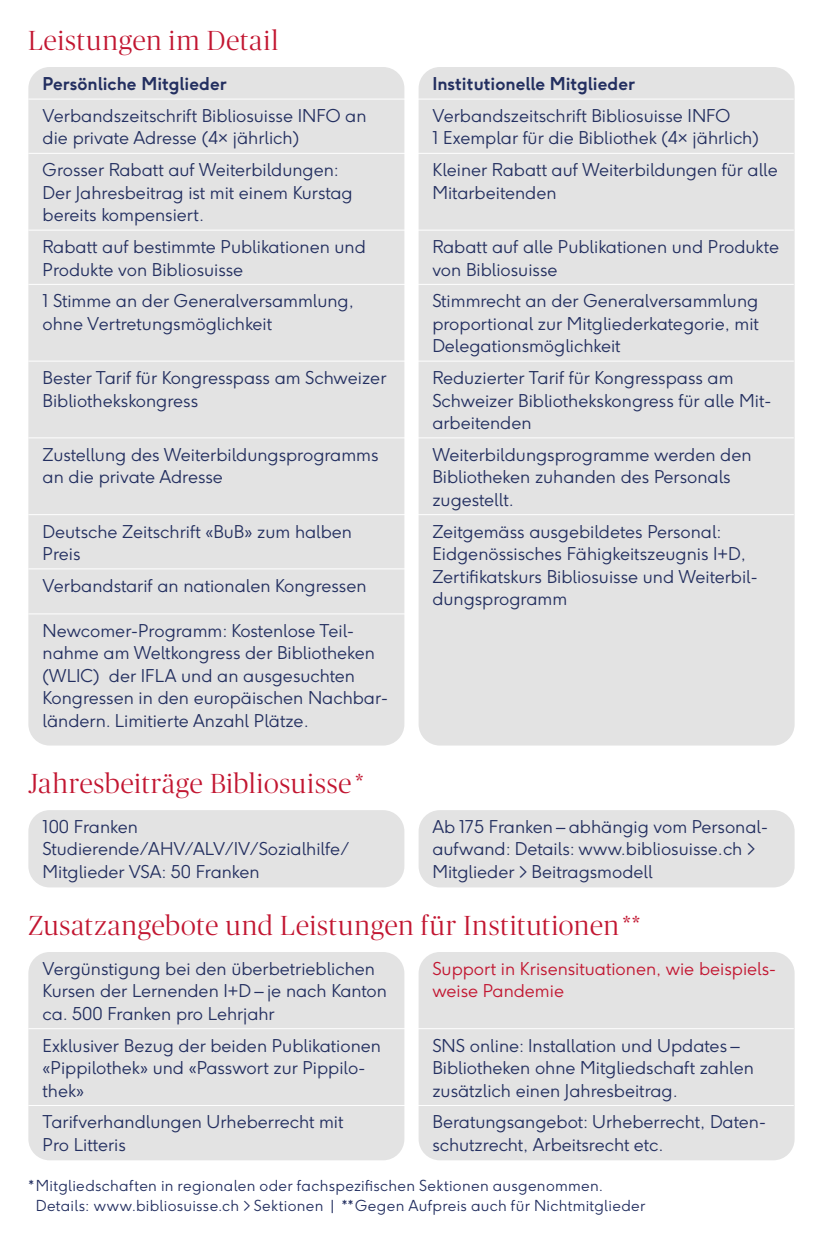
<style>
.page{position:relative;width:823px;height:1248px;background:#fff}
.page>*{position:absolute;margin:0;border:0;box-sizing:border-box;transform-origin:0 0}
.t1{font:300 27.5px "Publico Banner";letter-spacing:.045em;color:#c21631}
.t2{font:300 17.5px/22.5px "F37 Ginger";color:#232f60}
.t3{font:300 17.5px/22.5px "F37 Ginger";color:#c21631}
.t4{font:700 17.5px "F37 Ginger";color:#232f60}
.t5{font:300 15px/20px "F37 Ginger";letter-spacing:.02em;color:#232f60}
</style>
<div class="page">
<div style="left:418px;top:67px;width:376px;height:678px;background:#e3e3e3;border-radius:21px"></div>
<div style="left:28px;top:67px;width:376px;height:678px;background:#e3e3e3;border-radius:21px"></div>
<div style="left:418px;top:810px;width:376px;height:77px;background:#e3e3e3;border-radius:21px"></div>
<div style="left:28px;top:810px;width:376px;height:77px;background:#e3e3e3;border-radius:21px"></div>
<div style="left:418px;top:951px;width:376px;height:209px;background:#e3e3e3;border-radius:21px"></div>
<div style="left:28px;top:951px;width:376px;height:209px;background:#e3e3e3;border-radius:21px"></div>
<hr style="left:28px;top:99px;width:383px;height:1px;background:#fff">
<hr style="left:411px;top:99px;width:382px;height:1px;background:#fff">
<hr style="left:28px;top:153px;width:383px;height:1px;background:#fff">
<hr style="left:411px;top:153px;width:382px;height:1px;background:#fff">
<hr style="left:28px;top:229px;width:383px;height:1px;background:#fff">
<hr style="left:411px;top:229px;width:382px;height:1px;background:#fff">
<hr style="left:28px;top:284px;width:383px;height:1px;background:#fff">
<hr style="left:411px;top:284px;width:382px;height:1px;background:#fff">
<hr style="left:28px;top:360px;width:383px;height:1px;background:#fff">
<hr style="left:411px;top:360px;width:382px;height:1px;background:#fff">
<hr style="left:28px;top:437px;width:383px;height:1px;background:#fff">
<hr style="left:411px;top:437px;width:382px;height:1px;background:#fff">
<hr style="left:28px;top:514px;width:383px;height:1px;background:#fff">
<hr style="left:411px;top:514px;width:382px;height:1px;background:#fff">
<hr style="left:28px;top:568px;width:383px;height:1px;background:#fff">
<hr style="left:28px;top:613px;width:383px;height:1px;background:#fff">
<hr style="left:28px;top:1028px;width:383px;height:1px;background:#fff">
<hr style="left:411px;top:1028px;width:382px;height:1px;background:#fff">
<hr style="left:28px;top:1104px;width:383px;height:1px;background:#fff">
<hr style="left:411px;top:1104px;width:382px;height:1px;background:#fff">
<h1 class="t1" style="left:28px;top:23px;width:251px">Leistungen im Detail</h1>
<p class="t4" style="left:43px;top:72px;width:186px">Persönliche Mitglieder</p>
<p class="t4" style="left:432px;top:72px;width:204px">Institutionelle Mitglieder</p>
<p class="t2" style="left:43px;top:104px;width:325px">Verbandszeitschrift Bibliosuisse INFO an die private Adresse (4× jährlich)</p>
<p class="t2" style="left:432px;top:104px;width:328px">Verbandszeitschrift Bibliosuisse INFO<br>1 Exemplar für die Bibliothek (4× jährlich)</p>
<p class="t2" style="left:43px;top:159px;width:311px">Grosser Rabatt auf Weiterbildungen:<br>Der Jahresbeitrag ist mit einem Kurstag bereits kompensiert.</p>
<p class="t2" style="left:432px;top:159px;width:347px">Kleiner Rabatt auf Weiterbildungen für alle<br>Mitarbeitenden</p>
<p class="t2" style="left:43px;top:235px;width:324px">Rabatt auf bestimmte Publikationen und<br>Produkte von Bibliosuisse</p>
<p class="t2" style="left:432px;top:235px;width:348px">Rabatt auf alle Publikationen und Produkte von Bibliosuisse</p>
<p class="t2" style="left:43px;top:290px;width:312px">1 Stimme an der Generalversammlung, ohne Vertretungsmöglichkeit</p>
<p class="t2" style="left:432px;top:290px;width:328px;text-align:justify">Stimmrecht an der Generalversammlung proportional zur Mitgliederkategorie, mit Delegationsmöglichkeit</p>
<p class="t2" style="left:43px;top:366px;width:345px">Bester Tarif für Kongresspass am Schweizer<br>Bibliothekskongress</p>
<p class="t2" style="left:432px;top:366px;width:340px">Reduzierter Tarif für Kongresspass am<br>Schweizer Bibliothekskongress für alle Mit&shy;arbeitenden</p>
<p class="t2" style="left:43px;top:443px;width:337px">Zustellung des Weiterbildungsprogramms an die private Adresse</p>
<p class="t2" style="left:432px;top:443px;width:320px">Weiterbildungsprogramme werden den<br>Bibliotheken zuhanden des Personals zugestellt.</p>
<p class="t2" style="left:43px;top:520px;width:311px">Deutsche Zeitschrift «BuB» zum halben<br>Preis</p>
<p class="t2" style="left:432px;top:520px;width:326px">Zeitgemäss ausgebildetes Personal:<br>Eidgenössisches Fähigkeitszeugnis I+D, Zertifikatskurs Bibliosuisse und Weiterbil&shy;dungsprogramm</p>
<p class="t2" style="left:43px;top:574px;width:325px">Verbandstarif an nationalen Kongressen</p>
<p class="t2" style="left:43px;top:619px;width:346px">Newcomer-Programm: Kostenlose Teil&shy;nahme am Weltkongress der Bibliotheken (WLIC) der IFLA und an ausgesuchten Kongressen in den europäischen Nachbar&shy;ländern. Limitierte Anzahl Plätze.</p>
<h1 class="t1" style="left:28px;top:765px;width:336px">Jahresbeiträge Bibliosuisse *</h1>
<p class="t2" style="left:43px;top:815px;width:308px">100 Franken<br>Studierende/AHV/ALV/IV/Sozialhilfe/<br>Mitglieder VSA: 50 Franken</p>
<p class="t2" style="left:432px;top:815px;width:337px">Ab 175 Franken – abhängig vom Personal&shy;aufwand: Details: www.bibliosuisse.ch &gt;<br>Mitglieder &gt; Beitragsmodell</p>
<h1 class="t1" style="left:28px;top:907px;width:612px">Zusatzangebote und Leistungen für Institutionen **</h1>
<p class="t2" style="left:43px;top:957px;width:346px">Vergünstigung bei den überbetrieblichen<br>Kursen der Lernenden I+D – je nach Kanton ca. 500 Franken pro Lehrjahr</p>
<p class="t3" style="left:432px;top:957px;width:345px">Support in Krisensituationen, wie beispiels&shy;weise Pandemie</p>
<p class="t2" style="left:43px;top:1033px;width:340px">Exklusiver Bezug der beiden Publikationen «Pippilothek» und «Passwort zur Pippilo&shy;thek»</p>
<p class="t2" style="left:432px;top:1033px;width:323px">SNS online: Installation und Updates –<br>Bibliotheken ohne Mitgliedschaft zahlen zusätzlich einen Jahresbeitrag.</p>
<p class="t2" style="left:43px;top:1110px;width:302px">Tarifverhandlungen Urheberrecht mit<br>Pro Litteris</p>
<p class="t2" style="left:432px;top:1110px;width:335px">Beratungsangebot: Urheberrecht, Daten&shy;schutzrecht, Arbeitsrecht etc.</p>
<p class="t5" style="left:36px;top:1175px;width:610px;text-indent:-8px">* Mitgliedschaften in regionalen oder fachspezifischen Sektionen ausgenommen.<br>Details: www.bibliosuisse.ch &gt; Sektionen | **Gegen Aufpreis auch für Nichtmitglieder</p>
</div>
